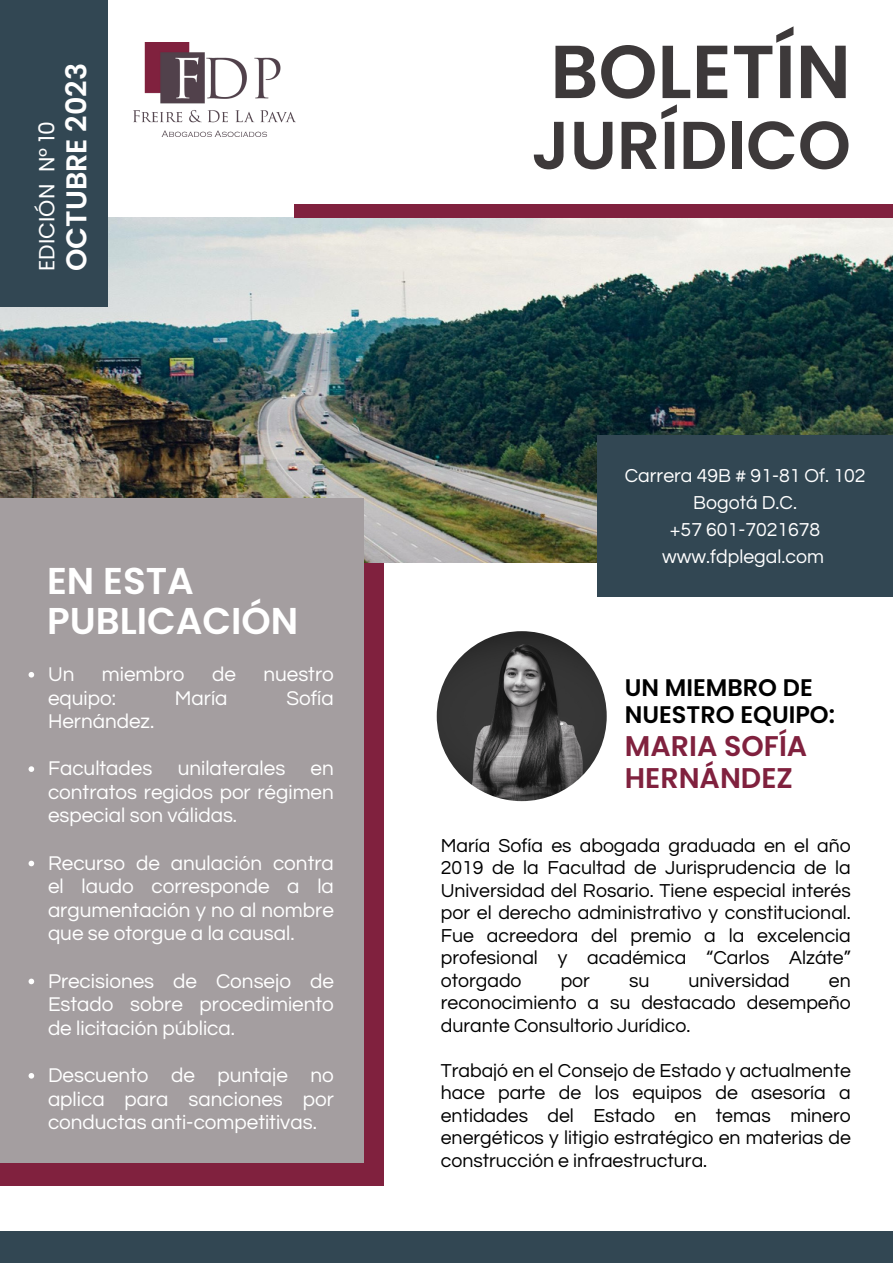
<style>
.page{position:relative;width:893px;height:1264px;background:#fff}
.page>*{position:absolute;margin:0;border:0;box-sizing:border-box;transform-origin:0 0}
.t1{font:600 75px "Poppins";color:#3d393a}
.t2{font:600 67.5px "Poppins";color:#3d393a}
.t3{font:600 37.35px/40.5px "Poppins";color:#fff}
.t4{font:600 28.65px "Poppins";color:#fff}
.t5{font:600 28.5px/32.5px "Poppins";color:#80213e}
.t6{font:600 24px/27px "Poppins";color:#000}
.t7{font:21.9px "Poppins";color:#fff}
.t8{font:20.7px/23.5px "Questrial";color:#fff;text-align:justify}
.t9{font:19.5px/22.5px "Questrial";color:#000;text-align:justify}
.t10{font:19.5px "Questrial";color:#fff}
</style>
<div class="page">
<div style="left:0;top:502px;width:384px;height:683px;background:#80213e"></div>
<img style="left:0;top:218px;width:892px;height:344px">
<div style="left:294px;top:204px;width:598px;height:14px;background:#80213e"></div>
<div style="left:0;top:0;width:107px;height:306px;background:#324753"></div>
<div style="left:0;top:498px;width:364px;height:664px;background:#a49ea0"></div>
<div style="left:0;top:1230px;width:892px;height:32px;background:#324753"></div>
<img style="left:133px;top:42px;width:162px;height:95px">
<div style="left:597px;top:436px;width:295px;height:161px;background:#324753"></div>
<img style="left:436px;top:631px;width:170px;height:170px;border-radius:50%">
<svg style="left:29px;top:672px;width:5px;height:5px"></svg>
<svg style="left:29px;top:766px;width:5px;height:6px"></svg>
<svg style="left:29px;top:860px;width:5px;height:6px"></svg>
<svg style="left:29px;top:978px;width:5px;height:6px"></svg>
<svg style="left:29px;top:1073px;width:5px;height:5px"></svg>
<p class="t7" style="left:31px;top:271px;width:151px;rotate:-90deg">EDICIÓN N° 10</p>
<p class="t4" style="left:56px;top:271px;width:209px;rotate:-90deg">OCTUBRE 2023</p>
<p class="t3" style="left:47px;top:560px;width:253px">EN ESTA<br>PUBLICACIÓN</p>
<p class="t8" style="left:48px;top:663px;width:28px">Un</p>
<p class="t8" style="left:102px;top:663px;width:84px">miembro</p>
<p class="t8" style="left:212px;top:663px;width:25px">de</p>
<p class="t8" style="left:263px;top:663px;width:72px">nuestro</p>
<p class="t8" style="left:48px;top:686px;width:69px">equipo:</p>
<p class="t8" style="left:175px;top:686px;width:54px">María</p>
<p class="t8" style="left:286px;top:686px;width:49px">Sofía</p>
<p class="t8" style="left:48px;top:710px;width:108px">Hernández.</p>
<p class="t8" style="left:48px;top:757px;width:287px">Facultades unilaterales en contratos regidos por régimen especial son válidas.</p>
<p class="t8" style="left:48px;top:851px;width:287px">Recurso de anulación contra el laudo corresponde a la argumentación y no al nombre que se otorgue a la causal.</p>
<p class="t8" style="left:48px;top:969px;width:287px">Precisiones de Consejo de Estado sobre procedimiento de licitación pública.</p>
<p class="t8" style="left:48px;top:1063px;width:287px">Descuento de puntaje no aplica para sanciones por conductas anti-competitivas.</p>
<p class="t1" style="left:550px;top:19px;width:302px">BOLETÍN</p>
<p class="t2" style="left:531px;top:98px;width:321px">JURÍDICO</p>
<p class="t10" style="left:624px;top:465px;width:242px">Carrera 49B # 91-81 Of. 102</p>
<p class="t10" style="left:693px;top:492px;width:105px">Bogotá D.C.</p>
<p class="t10" style="left:670px;top:519px;width:152px">+57 601-7021678</p>
<p class="t10" style="left:662px;top:546px;width:163px">www.fdplegal.com</p>
<p class="t6" style="left:624px;top:674px;width:212px">UN MIEMBRO DE<br>NUESTRO EQUIPO:</p>
<p class="t5" style="left:624px;top:729px;width:184px">MARIA SOFÍA<br>HERNÁNDEZ</p>
<p class="t9" style="left:441px;top:834px;width:411px">María Sofía es abogada graduada en el año 2019 de la Facultad de Jurisprudencia de la Universidad del Rosario. Tiene especial interés por el derecho administrativo y constitucional.<br>Fue acreedora del premio a la excelencia profesional y académica “Carlos Alzáte” otorgado</p>
<p class="t9" style="left:560px;top:969px;width:31px">por</p>
<p class="t9" style="left:629px;top:969px;width:22px">su</p>
<p class="t9" style="left:688px;top:969px;width:103px">universidad</p>
<p class="t9" style="left:441px;top:969px;width:411px;text-indent:388px">en reconocimiento a su destacado desempeño durante Consultorio Jurídico.</p>
<p class="t9" style="left:441px;top:1059px;width:411px">Trabajó en el Consejo de Estado y actualmente hace parte de los equipos de asesoría a entidades del Estado en temas minero energéticos y litigio estratégico en materias de construcción e infraestructura.</p>
</div>
